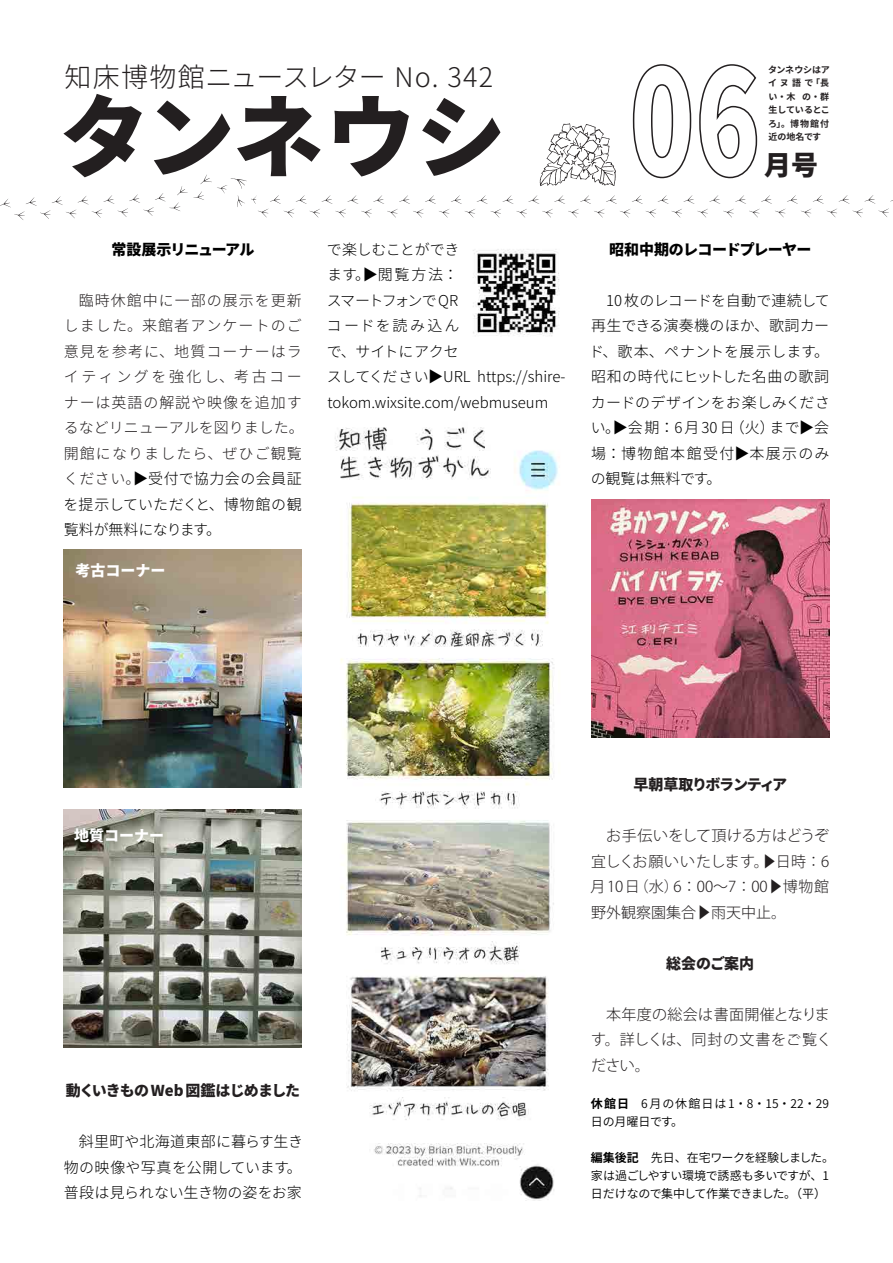
<style>
.page{position:relative;width:893px;height:1263px;background:#fff}
.page>*{position:absolute;margin:0;border:0;box-sizing:border-box;transform-origin:0 0}
.t1{font:900 90px "Noto Sans CJ Kjp";letter-spacing:-.005em;color:#231f20}
.t2{font:300 27px "Noto Sans CJ Kjp";letter-spacing:.035em;color:#231f20}
.t3{font:900 27px "Noto Sans CJ Kjp";color:#231f20}
.t4{font:300 15px/25.5px "Noto Sans CJ Kjp";color:#000;text-align:justify}
.t5{font:300 15px/25.5px "Noto Sans CJ Kjp";letter-spacing:.06em;color:#231f20}
.t6{font:300 15px/25.5px "Koz Go Pro";color:#231f20;text-align:justify}
.t7{font:300 15px/25.5px "Koz Go Pro";letter-spacing:.025em;color:#231f20}
.t8{font:900 15px "Noto Sans CJ Kjp";letter-spacing:-.05em;color:#000}
.t9{font:900 15px "Noto Sans CJ Kjp";letter-spacing:-.06em;color:#231f20}
.t10{font:900 15px "Noto Sans CJ Kjp";color:#fff}
.t11{font:900 15px "Noto Sans CJ Kjp";letter-spacing:-.085em;color:#231f20}
.t12{font:600 12px/18px "Noto Sans CJ Kjp";letter-spacing:-.03em;color:#000}
.t13{font:600 12px/18px "Noto Sans CJ Kjp";color:#000}
.t14{font:700 9px/13.5px "Noto Sans CJ Kjp";letter-spacing:-.015em;color:#231f20;text-align:justify}
.s1{color:#000}
.s2{font-weight:700}
</style>
<div class="page">
<svg style="left:0;top:64px;width:893px;height:156px"></svg>
<img style="left:591px;top:500px;width:238px;height:238px">
<img style="left:64px;top:550px;width:238px;height:237px">
<img style="left:64px;top:810px;width:238px;height:238px">
<img style="left:473px;top:249px;width:87px;height:87px">
<img style="left:335px;top:427px;width:223px;height:774px">
<h2 class="t2" style="left:65px;top:62px;width:430px">知床博物館ニュースレター No. 342</h2>
<h1 class="t1" style="left:60px;top:87px;width:448px">タンネウシ</h1>
<p class="t14" style="left:768px;top:63px;width:63px">タンネウシはアイヌ語で「長い・木 の・群生しているところ」。博物館付近の地名です</p>
<h2 class="t3" style="left:764px;top:150px;width:55px">月号</h2>
<p class="t8" style="left:111px;top:241px;width:144px">常設展示リニューアル</p>
<p class="t5" style="left:64px;top:288px;width:242px;text-indent:15px">臨時休館中に一部の展示を更新しました。来館者アンケートのご意見を参考に、地質コーナーはライティングを強化し、考古コーナーは英語の解説や映像を追加するなどリニューアルを図りました。開館になりましたら、ぜひご観覧ください。<span class="s1">▶受付で協力会の会員証を提示していただくと、博物館の観覧料が無料になります。</span></p>
<p class="t10" style="left:76px;top:562px;width:91px">考古コーナー</p>
<p class="t4" style="left:327px;top:237px;width:240px;text-align:left">で楽しむことができ<br>ます。▶閲覧方法：<br>スマートフォンで QR<br>コードを読み込ん<br>で、サイトにアクセ<br>スしてください▶URL https://shire&shy;tokom.wixsite.com/webmuseum</p>
<p class="t8" style="left:609px;top:241px;width:204px">昭和中期のレコードプレーヤー</p>
<p class="t4" style="left:589px;top:288px;width:242px">　10 枚のレコードを自動で連続して再生できる演奏機のほか、歌詞カード、歌本、ペナントを展示します。昭和の時代にヒットした名曲の歌詞カードのデザインをお楽しみください。▶会期：6 月 30 日（火）まで▶会場：博物館本館受付▶本展示のみの観覧は無料です。</p>
<p class="t10" style="left:74px;top:827px;width:91px">地質コーナー</p>
<p class="t9" style="left:66px;top:1082px;width:236px">動くいきもの Web 図鑑はじめました</p>
<p class="t4" style="left:64px;top:1129px;width:241px">　斜里町や北海道東部に暮らす生き物の映像や写真を公開しています。普段は見られない生き物の姿をお家</p>
<p class="t11" style="left:634px;top:776px;width:155px">早朝草取りボランティア</p>
<p class="t6" style="left:591px;top:823px;width:240px">　お手伝いをして頂ける方はどうぞ宜しくお願いいたします。▶日時：6月10日（水）6：00～7：00▶博物館野外観察園集合▶雨天中止。</p>
<p class="t9" style="left:666px;top:955px;width:89px">総会のご案内</p>
<p class="t7" style="left:591px;top:1002px;width:242px">　本年度の総会は書面開催となります。詳しくは、同封の文書をご覧ください。</p>
<p class="t13" style="left:591px;top:1095px;width:240px"><span class="s2">休館日　</span>6月の休館日は 1・8・15・22・29日の月曜日です。</p>
<p class="t12" style="left:591px;top:1149px;width:245px"><span class="s2">編集後記　</span>先日、在宅ワークを経験しました。家は過ごしやすい環境で誘惑も多いですが、1日だけなので集中して作業できました。（平）</p>
</div>
